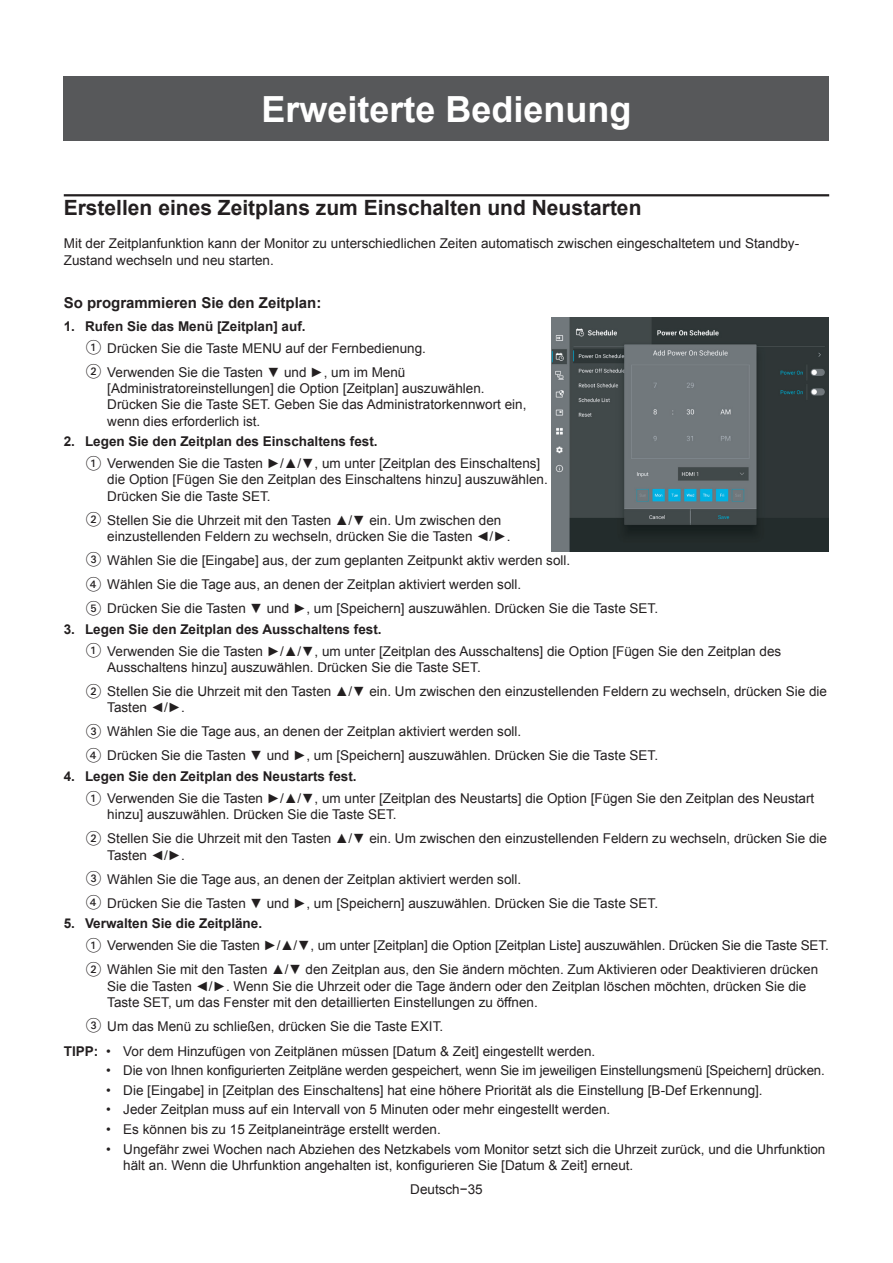
<style>
.page{position:relative;width:893px;height:1263px;background:#fff}
.page>*{position:absolute;margin:0;border:0;box-sizing:border-box;transform-origin:0 0}
.t1{font:700 36px "Arial";color:#fff}
.t2{font:700 21px "Arial";color:#231f20}
.t3{font:700 15px "Arial";color:#231f20}
.t4{font:13.5px/16.2px "Arial";color:#231f20}
.s1{font-weight:700}
</style>
<div class="page">
<div style="left:64px;top:77px;width:765px;height:64px;background:#57585a"></div>
<hr style="left:64px;top:194px;width:765px;height:2px;background:#231f20">
<img style="left:552px;top:318px;width:277px;height:233px">
<h1 class="t1" style="left:261px;top:85px;width:372px">Erweiterte Bedienung</h1>
<h2 class="t2" style="left:64px;top:194px;width:579px">Erstellen eines Zeitplans zum Einschalten und Neustarten</h2>
<p class="t4" style="left:64px;top:236px;width:737px">Mit der Zeitplanfunktion kann der Monitor zu unterschiedlichen Zeiten automatisch zwischen eingeschaltetem und Standby-<br>Zustand wechseln und neu starten.</p>
<p class="t3" style="left:64px;top:293px;width:259px">So programmieren Sie den Zeitplan:</p>
<p class="t4" style="left:86px;top:315px;width:341px;line-height:22.2px;text-indent:-22px"><span class="s1">1. Rufen Sie das Menü [Zeitplan] auf.<br></span>① Drücken Sie die Taste MENU auf der Fernbedienung.</p>
<p class="t4" style="left:107px;top:364px;width:421px;text-indent:-21px">② Verwenden Sie die Tasten ▼ und ►, um im Menü [Administratoreinstellungen] die Option [Zeitplan] auszuwählen.<br>Drücken Sie die Taste SET. Geben Sie das Administratorkennwort ein, wenn dies erforderlich ist.</p>
<p class="t4" style="left:86px;top:430px;width:456px;line-height:22.2px;text-indent:-22px"><span class="s1">2. Legen Sie den Zeitplan des Einschaltens fest.<br></span>① Verwenden Sie die Tasten ►/▲/▼, um unter [Zeitplan des Einschaltens]</p>
<p class="t4" style="left:107px;top:472px;width:442px">die Option [Fügen Sie den Zeitplan des Einschaltens hinzu] auszuwählen.<br>Drücken Sie die Taste SET.</p>
<p class="t4" style="left:107px;top:512px;width:405px;text-indent:-21px">② Stellen Sie die Uhrzeit mit den Tasten ▲/▼ ein. Um zwischen den einzustellenden Feldern zu wechseln, drücken Sie die Tasten ◄/►.</p>
<p class="t4" style="left:86px;top:548px;width:573px;line-height:24px">③ Wählen Sie die [Eingabe] aus, der zum geplanten Zeitpunkt aktiv werden soll.<br>④ Wählen Sie die Tage aus, an denen der Zeitplan aktiviert werden soll.<br>⑤ Drücken Sie die Tasten ▼ und ►, um [Speichern] auszuwählen. Drücken Sie die Taste SET.</p>
<p class="t4" style="left:86px;top:618px;width:696px;line-height:22.2px;text-indent:-22px"><span class="s1">3. Legen Sie den Zeitplan des Ausschaltens fest.<br></span>① Verwenden Sie die Tasten ►/▲/▼, um unter [Zeitplan des Ausschaltens] die Option [Fügen Sie den Zeitplan des</p>
<p class="t4" style="left:86px;top:655px;width:742px;line-height:24px;text-indent:21px">Ausschaltens hinzu] auszuwählen. Drücken Sie die Taste SET.<br>② Stellen Sie die Uhrzeit mit den Tasten ▲/▼ ein. Um zwischen den einzustellenden Feldern zu wechseln, drücken Sie die</p>
<p class="t4" style="left:86px;top:696px;width:573px;line-height:24px;text-indent:21px">Tasten ◄/►.<br>③ Wählen Sie die Tage aus, an denen der Zeitplan aktiviert werden soll.<br>④ Drücken Sie die Tasten ▼ und ►, um [Speichern] auszuwählen. Drücken Sie die Taste SET.</p>
<p class="t4" style="left:86px;top:765px;width:729px;line-height:22.2px;text-indent:-22px"><span class="s1">4. Legen Sie den Zeitplan des Neustarts fest.<br></span>① Verwenden Sie die Tasten ►/▲/▼, um unter [Zeitplan des Neustarts] die Option [Fügen Sie den Zeitplan des Neustart</p>
<p class="t4" style="left:86px;top:803px;width:742px;line-height:24px;text-indent:21px">hinzu] auszuwählen. Drücken Sie die Taste SET.<br>② Stellen Sie die Uhrzeit mit den Tasten ▲/▼ ein. Um zwischen den einzustellenden Feldern zu wechseln, drücken Sie die</p>
<p class="t4" style="left:86px;top:843px;width:573px;line-height:24px;text-indent:21px">Tasten ◄/►.<br>③ Wählen Sie die Tage aus, an denen der Zeitplan aktiviert werden soll.<br>④ Drücken Sie die Tasten ▼ und ►, um [Speichern] auszuwählen. Drücken Sie die Taste SET.</p>
<p class="t4" style="left:86px;top:912px;width:744px;line-height:22.2px;text-indent:-22px"><span class="s1">5. Verwalten Sie die Zeitpläne.<br></span>① Verwenden Sie die Tasten ►/▲/▼, um unter [Zeitplan] die Option [Zeitplan Liste] auszuwählen. Drücken Sie die Taste SET.</p>
<p class="t4" style="left:107px;top:962px;width:712px;text-indent:-21px">② Wählen Sie mit den Tasten ▲/▼ den Zeitplan aus, den Sie ändern möchten. Zum Aktivieren oder Deaktivieren drücken<br>Sie die Tasten ◄/►. Wenn Sie die Uhrzeit oder die Tage ändern oder den Zeitplan löschen möchten, drücken Sie die<br>Taste SET, um das Fenster mit den detaillierten Einstellungen zu öffnen.</p>
<p class="t4" style="left:64px;top:1014px;width:533px;line-height:24.8px;text-indent:22px">③ Um das Menü zu schließen, drücken Sie die Taste EXIT.<br><span class="s1">TIPP:</span> • Vor dem Hinzufügen von Zeitplänen müssen [Datum &amp; Zeit] eingestellt werden.</p>
<p class="t4" style="left:106px;top:1062px;width:720px">• Die von Ihnen konfigurierten Zeitpläne werden gespeichert, wenn Sie im jeweiligen Einstellungsmenü [Speichern] drücken.</p>
<p class="t4" style="left:106px;top:1082px;width:658px">• Die [Eingabe] in [Zeitplan des Einschaltens] hat eine höhere Priorität als die Einstellung [B-Def Erkennung].</p>
<p class="t4" style="left:106px;top:1102px;width:505px">• Jeder Zeitplan muss auf ein Intervall von 5 Minuten oder mehr eingestellt werden.</p>
<p class="t4" style="left:106px;top:1121px;width:336px">• Es können bis zu 15 Zeitplaneinträge erstellt werden.</p>
<p class="t4" style="left:123px;top:1141px;width:704px;text-indent:-17px">• Ungefähr zwei Wochen nach Abziehen des Netzkabels vom Monitor setzt sich die Uhrzeit zurück, und die Uhrfunktion hält an. Wenn die Uhrfunktion angehalten ist, konfigurieren Sie [Datum &amp; Zeit] erneut.</p>
<p class="t4" style="left:410px;top:1181px;width:74px">Deutsch−35</p>
</div>
